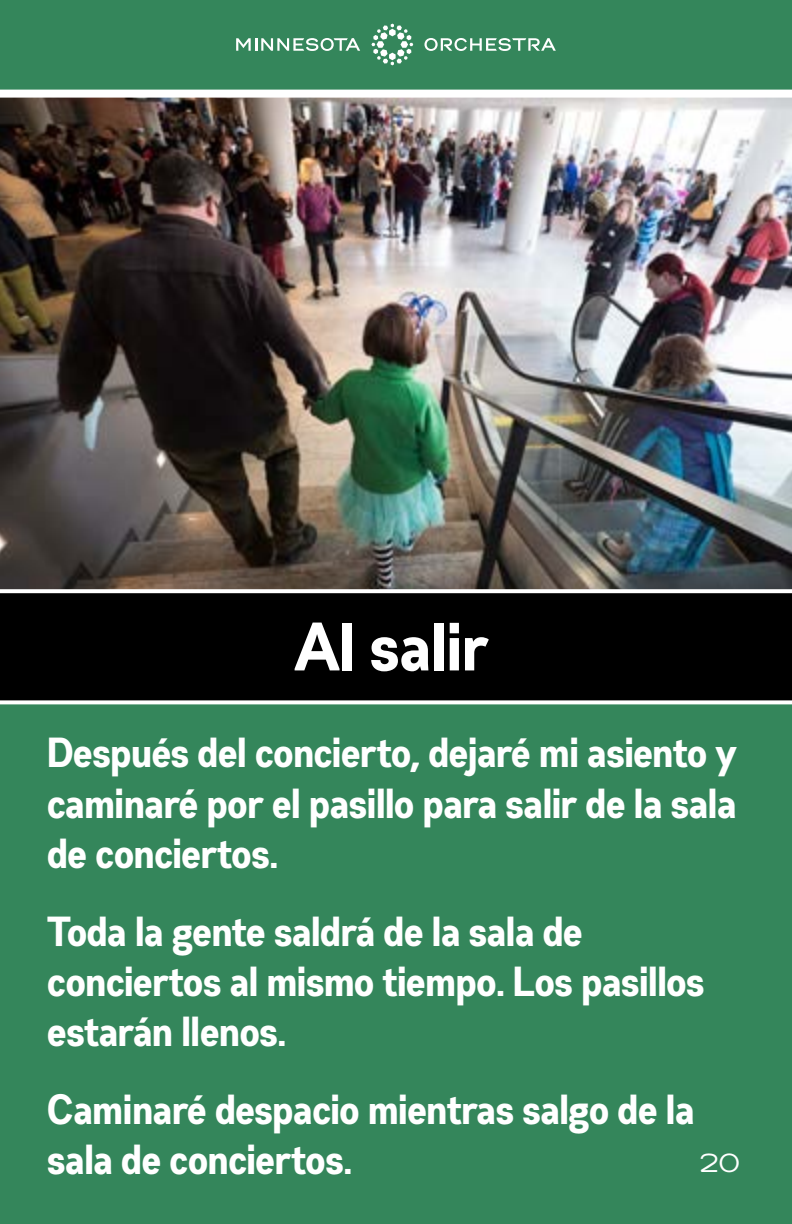
<style>
.page{position:relative;width:792px;height:1224px;background:#fff}
.page>*{position:absolute;margin:0;border:0;box-sizing:border-box;transform-origin:0 0}
.t1{font:700 68px "Gabriel Orchestra Cond";color:#fff}
.t2{font:700 42px/50.4px "Gabriel Orchestra Cond";letter-spacing:-.01em;color:#fff}
.t3{font:26px "Gabriel Orchestra Normal";color:#fff}
</style>
<div class="page">
<div style="left:0;top:0;width:792px;height:115px;background:#34865b"></div>
<svg style="left:424px;top:38px;width:132px;height:13px"></svg>
<svg style="left:236px;top:38px;width:124px;height:13px"></svg>
<svg style="left:371px;top:24px;width:42px;height:41px"></svg>
<div style="left:0;top:670px;width:792px;height:554px;background:#34865b"></div>
<img style="left:0;top:98px;width:792px;height:491px">
<svg style="left:0;top:589px;width:792px;height:115px;background:#111010"></svg>
<div style="left:0;top:90px;width:792px;height:8px;background:#fff"></div>
<h1 class="t1" style="left:296px;top:607px;width:196px">Al salir</h1>
<p class="t2" style="left:48px;top:728px;width:691px;text-align:justify">Después del concierto, dejaré mi asiento y caminaré por el pasillo para salir de la sala de conciertos.</p>
<p class="t2" style="left:48px;top:906px;width:659px">Toda la gente saldrá de la sala de conciertos al mismo tiempo. Los pasillos estarán llenos.</p>
<p class="t2" style="left:48px;top:1084px;width:649px">Caminaré despacio mientras salgo de la sala de conciertos.</p>
<p class="t3" style="left:699px;top:1147px;width:42px">20</p>
</div>
